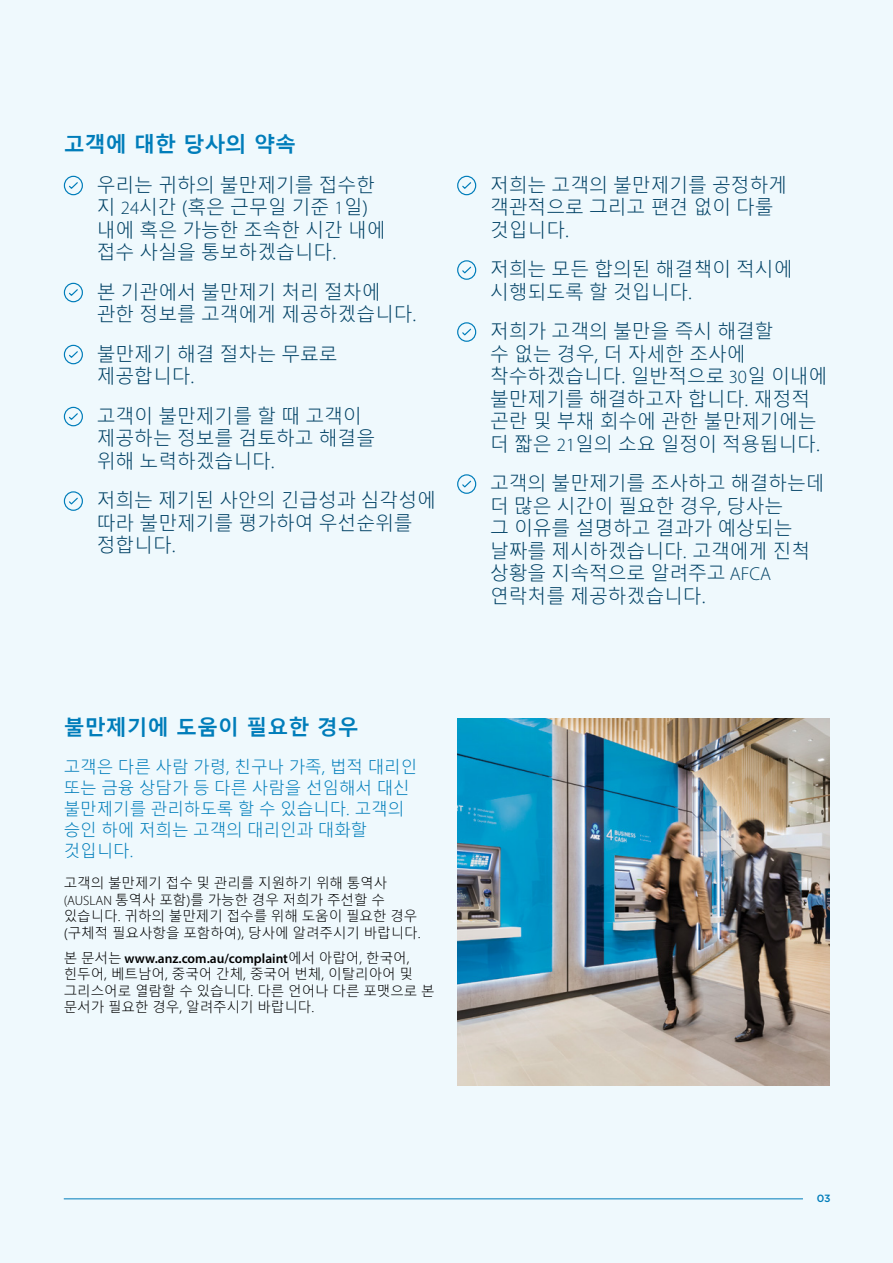
<style>
.page{position:relative;width:893px;height:1263px;background:#eff9fd}
.page>*{position:absolute;margin:0;border:0;box-sizing:border-box;transform-origin:0 0}
.H2_2{font:700 21px "Malgun Gothic";color:#007dba}
.t1{font:300 18.75px/22.5px "Malgun Gothic";color:#004165}
.Intro_copy{font:300 16.5px/21px "Malgun Gothic";color:#007dba}
.Body{font:300 13.5px/16.5px "Malgun Gothic";color:#000}
.t2{font:500 10.5px "Gotham";color:#007dba}
.s1{font-family:"Myriad Pro"}
.s2{font-family:"Myriad Pro";font-weight:600}
</style>
<div class="page">
<img style="left:457px;top:719px;width:372px;height:366px">
<svg style="left:63px;top:175px;width:20px;height:21px"></svg>
<svg style="left:63px;top:282px;width:20px;height:21px"></svg>
<svg style="left:63px;top:344px;width:20px;height:21px"></svg>
<svg style="left:63px;top:406px;width:20px;height:21px"></svg>
<svg style="left:63px;top:491px;width:20px;height:20px"></svg>
<svg style="left:457px;top:175px;width:20px;height:21px"></svg>
<svg style="left:457px;top:260px;width:20px;height:20px"></svg>
<svg style="left:457px;top:322px;width:20px;height:20px"></svg>
<svg style="left:457px;top:474px;width:20px;height:20px"></svg>
<hr style="left:64px;top:1198px;width:739px;height:1px;background:#007dba">
<h2 class="H2_2" style="left:64px;top:132px;width:234px">고객에 대한 당사의 약속</h2>
<p class="t1" style="left:97px;top:174px;width:290px">우리는 귀하의 불만제기를 접수한 지 <span class="s1">24</span>시간 (혹은 근무일 기준 <span class="s1">1</span>일) 내에 혹은 가능한 조속한 시간 내에 접수 사실을 통보하겠습니다.</p>
<p class="t1" style="left:97px;top:281px;width:322px">본 기관에서 불만제기 처리 절차에 관한 정보를 고객에게 제공하겠습니다.</p>
<p class="t1" style="left:97px;top:343px;width:242px">불만제기 해결 절차는 무료로 제공합니다.</p>
<p class="t1" style="left:97px;top:405px;width:280px">고객이 불만제기를 할 때 고객이 제공하는 정보를 검토하고 해결을 위해 노력하겠습니다.</p>
<p class="t1" style="left:97px;top:489px;width:341px">저희는 제기된 사안의 긴급성과 심각성에 따라 불만제기를 평가하여 우선순위를 정합니다.</p>
<h2 class="H2_2" style="left:64px;top:714px;width:297px">불만제기에 도움이 필요한 경우</h2>
<p class="Intro_copy" style="left:64px;top:756px;width:355px">고객은 다른 사람 가령, 친구나 가족, 법적 대리인 또는 금융 상담가 등 다른 사람을 선임해서 대신 불만제기를 관리하도록 할 수 있습니다. 고객의 승인 하에 저희는 고객의 대리인과 대화할 것입니다.</p>
<p class="Body" style="left:64px;top:875px;width:359px">고객의 불만제기 접수 및 관리를 지원하기 위해 통역사 <span class="s1">(AUSLAN</span> 통역사 포함)를 가능한 경우 저희가 주선할 수 있습니다. 귀하의 불만제기 접수를 위해 도움이 필요한 경우 (구체적 필요사항을 포함하여), 당사에 알려주시기 바랍니다.</p>
<p class="Body" style="left:64px;top:949px;width:372px">본 문서는 <span class="s2">www.anz.com.au/complaint</span>에서 아랍어, 한국어, 힌두어, 베트남어, 중국어 간체, 중국어 번체, 이탈리아어 및 그리스어로 열람할 수 있습니다. 다른 언어나 다른 포맷으로 본 문서가 필요한 경우, 알려주시기 바랍니다.</p>
<p class="t1" style="left:490px;top:174px;width:299px">저희는 고객의 불만제기를 공정하게 객관적으로 그리고 편견 없이 다룰 것입니다.</p>
<p class="t1" style="left:490px;top:258px;width:304px">저희는 모든 합의된 해결책이 적시에 시행되도록 할 것입니다.</p>
<p class="t1" style="left:490px;top:320px;width:339px">저희가 고객의 불만을 즉시 해결할<br>수 없는 경우, 더 자세한 조사에 착수하겠습니다. 일반적으로 <span class="s1">30</span>일 이내에 불만제기를 해결하고자 합니다. 재정적 곤란 및 부채 회수에 관한 불만제기에는 더 짧은 <span class="s1">21</span>일의 소요 일정이 적용됩니다.</p>
<p class="t1" style="left:490px;top:472px;width:336px">고객의 불만제기를 조사하고 해결하는데 더 많은 시간이 필요한 경우, 당사는<br>그 이유를 설명하고 결과가 예상되는 날짜를 제시하겠습니다. 고객에게 진척 상황을 지속적으로 알려주고 <span class="s1">AFCA </span>연락처를 제공하겠습니다.</p>
<p class="t2" style="left:817px;top:1192px;width:16px">03</p>
</div>
